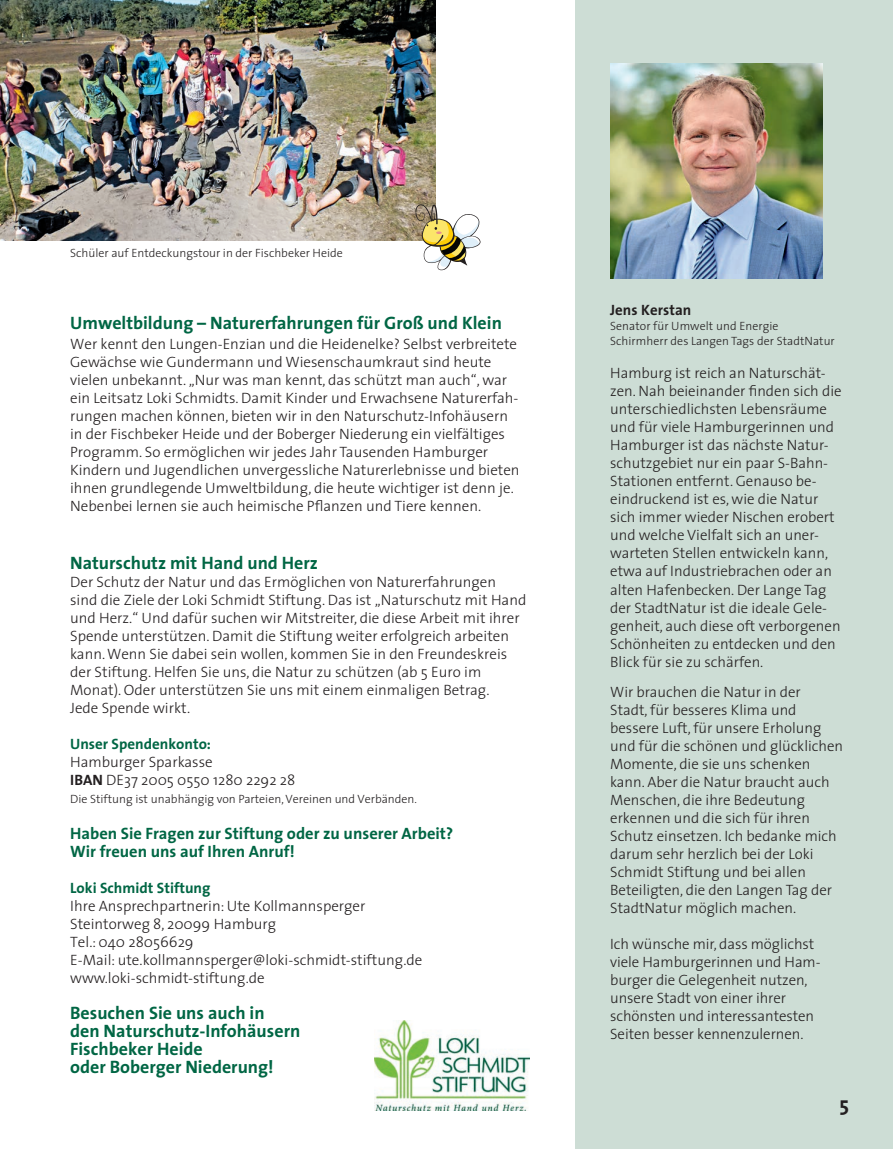
<style>
.page{position:relative;width:893px;height:1149px;background:#fff}
.page>*{position:absolute;margin:0;border:0;box-sizing:border-box;transform-origin:0 0}
.t1{font:700 20.7px "The Sans";color:#231f20}
.t2{font:700 18px/18px "The Sans";color:#064}
.t3{font:700 16.5px/18px "The Sans";color:#064}
.t4{font:300 15px/18px "The Sans";color:#231f20}
.t5{font:700 15px "The Sans";color:#064}
.t6{font:700 15px "The Sans";letter-spacing:.005em;color:#231f20}
.t7{font:300 12px/15px "The Sans";color:#231f20}
.s1{font-weight:700}
</style>
<div class="page">
<div style="left:576px;top:0;width:317px;height:1148px;background:#cdddd5"></div>
<img style="left:610px;top:64px;width:213px;height:214px">
<img style="left:0;top:0;width:436px;height:240px">
<img style="left:374px;top:1020px;width:155px;height:90px">
<svg style="left:415px;top:204px;width:66px;height:66px"></svg>
<p class="t7" style="left:70px;top:245px;width:274px">Schüler auf Entdeckungstour in der Fischbeker Heide</p>
<p class="t2" style="left:70px;top:313px;width:433px">Umweltbildung – Naturerfahrungen für Groß und Klein</p>
<p class="t4" style="left:70px;top:334px;width:451px">Wer kennt den Lungen-Enzian und die Heidenelke? Selbst verbreitete Gewächse wie Gundermann und Wiesenschaumkraut sind heute vielen unbekannt. „Nur was man kennt, das schützt man auch“, war ein Leitsatz Loki Schmidts. Damit Kinder und Erwachsene Naturerfah&shy;rungen machen können, bieten wir in den Naturschutz-Infohäusern in der Fischbeker Heide und der Boberger Niederung ein vielfältiges Programm. So ermöglichen wir jedes Jahr Tausenden Hamburger Kindern und Jugendlichen unvergessliche Naturerlebnisse und bieten ihnen grundlegende Umweltbildung, die heute wichtiger ist denn je.<br>Nebenbei lernen sie auch heimische Pflanzen und Tiere kennen.</p>
<p class="t2" style="left:70px;top:553px;width:249px">Naturschutz mit Hand und Herz</p>
<p class="t4" style="left:70px;top:572px;width:458px">Der Schutz der Natur und das Ermöglichen von Naturerfahrungen sind die Ziele der Loki Schmidt Stiftung. Das ist „Naturschutz mit Hand und Herz.“ Und dafür suchen wir Mitstreiter, die diese Arbeit mit ihrer Spende unterstützen. Damit die Stiftung weiter erfolgreich arbeiten kann. Wenn Sie dabei sein wollen, kommen Sie in den Freundeskreis der Stiftung. Helfen Sie uns, die Natur zu schützen (ab 5 Euro im Monat). Oder unterstützen Sie uns mit einem einmaligen Betrag.<br>Jede Spende wirkt.</p>
<p class="t5" style="left:70px;top:731px;width:142px">Unser Spendenkonto:</p>
<p class="t4" style="left:70px;top:752px;width:227px">Hamburger Sparkasse<br><span class="s1">IBAN</span> DE37 2005 0550 1280 2292 28</p>
<p class="t7" style="left:70px;top:791px;width:348px">Die Stiftung ist unabhängig von Parteien, Vereinen und Verbänden.</p>
<p class="t3" style="left:70px;top:823px;width:385px">Haben Sie Fragen zur Stiftung oder zu unserer Arbeit?<br>Wir freuen uns auf Ihren Anruf!</p>
<p class="t5" style="left:70px;top:875px;width:142px">Loki Schmidt Stiftung</p>
<p class="t4" style="left:70px;top:896px;width:354px">Ihre Ansprechpartnerin: Ute Kollmannsperger Steintorweg 8, 20099 Hamburg<br>Tel.: 040 28056629<br>E-Mail: ute.kollmannsperger@loki-schmidt-stiftung.de www.loki-schmidt-stiftung.de</p>
<p class="t2" style="left:70px;top:1003px;width:232px">Besuchen Sie uns auch in<br>den Naturschutz-Infohäusern<br>Fischbeker Heide<br>oder Boberger Niederung!</p>
<p class="t6" style="left:610px;top:297px;width:83px">Jens Kerstan</p>
<p class="t7" style="left:610px;top:318px;width:226px">Senator für Umwelt und Energie<br>Schirmherr des Langen Tags der StadtNatur</p>
<p class="t4" style="left:610px;top:363px;width:233px">Hamburg ist reich an Naturschät&shy;zen. Nah beieinander finden sich die unterschiedlichsten Lebensräume und für viele Hamburgerinnen und Hamburger ist das nächste Natur&shy;schutzgebiet nur ein paar S-Bahn-Stationen entfernt. Genauso be&shy;eindruckend ist es, wie die Natur sich immer wieder Nischen erobert und welche Vielfalt sich an uner&shy;warteten Stellen entwickeln kann, etwa auf Industriebrachen oder an alten Hafenbecken. Der Lange Tag der StadtNatur ist die ideale Gele&shy;genheit, auch diese oft verborgenen Schönheiten zu entdecken und den Blick für sie zu schärfen.</p>
<p class="t4" style="left:610px;top:681px;width:234px">Wir brauchen die Natur in der<br>Stadt, für besseres Klima und bessere Luft, für unsere Erholung und für die schönen und glücklichen<br>Momente, die sie uns schenken kann. Aber die Natur braucht auch<br>Menschen, die ihre Bedeutung erkennen und die sich für ihren<br>Schutz einsetzen. Ich bedanke mich darum sehr herzlich bei der Loki<br>Schmidt Stiftung und bei allen<br>Beteiligten, die den Langen Tag der<br>StadtNatur möglich machen.</p>
<p class="t4" style="left:610px;top:933px;width:210px">Ich wünsche mir, dass möglichst viele Hamburgerinnen und Ham&shy;burger die Gelegenheit nutzen, unsere Stadt von einer ihrer schönsten und interessantesten<br>Seiten besser kennenzulernen.</p>
<h1 class="t1" style="left:839px;top:1086px;width:11px">5</h1>
</div>
